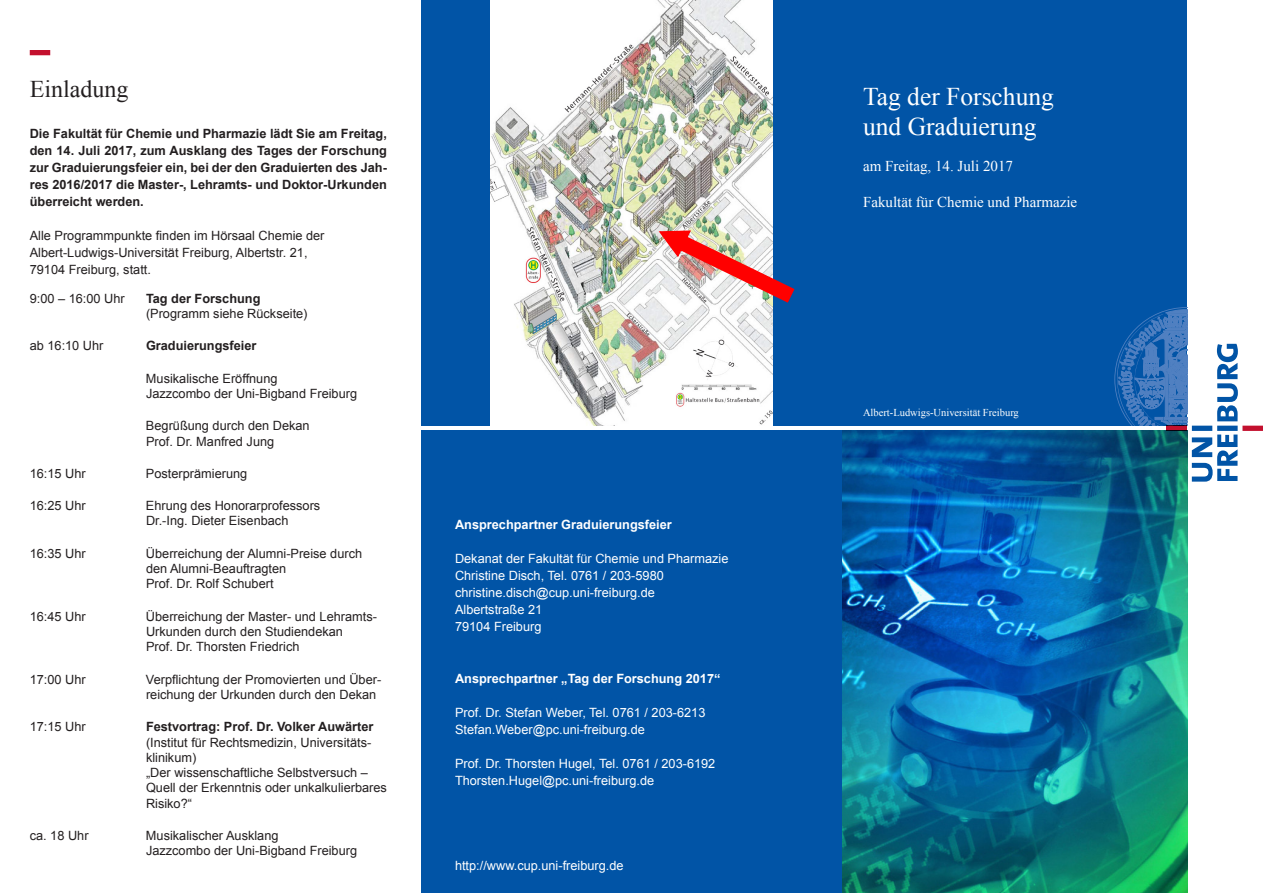
<style>
.page{position:relative;width:1263px;height:893px;background:#fff}
.page>*{position:absolute;margin:0;border:0;box-sizing:border-box;transform-origin:0 0}
.t1{font:25.5px "Times New Roman";color:#fff}
.t2{font:24px "Times New Roman";color:#231f20}
.t3{font:15px "Times New Roman";color:#fff}
.t4{font:12.75px/15.3px "Arial";color:#231f20}
.t5{font:12.75px "Arial";color:#fff}
.t6{font:700 12.75px/17px "Arial";color:#231f20;text-align:justify}
.t7{font:700 12.75px "Arial";color:#fff}
.t8{font:10.5px "Times New Roman";color:#fff}
.s1{font-weight:700}
</style>
<div class="page">
<img style="left:842px;top:431px;width:345px;height:462px">
<div style="left:914px;top:0;width:273px;height:426px;background:#0154a6"></div>
<svg style="left:1114px;top:307px;width:124px;height:175px"></svg>
<div style="left:1242px;top:426px;width:21px;height:5px;background:#c3102e"></div>
<div style="left:1166px;top:426px;width:21px;height:5px;background:#c3102e"></div>
<div style="left:421px;top:0;width:502px;height:426px;background:#0154a6"></div>
<div style="left:30px;top:50px;width:20px;height:5px;background:#c3102e"></div>
<div style="left:421px;top:431px;width:421px;height:462px;background:#0154a6"></div>
<img style="left:491px;top:0;width:281px;height:426px">
<img style="left:657px;top:229px;width:138px;height:75px">
<p class="t2" style="left:30px;top:73px;width:100px">Einladung</p>
<p class="t6" style="left:30px;top:126px;width:359px">Die Fakultät für Chemie und Pharmazie lädt Sie am Freitag, den 14. Juli 2017, zum Ausklang des Tages der Forschung zur Graduierungsfeier ein, bei der den Graduierten des Jah&shy;res 2016/2017 die Master-, Lehramts- und Doktor-Urkunden überreicht werden.</p>
<p class="t4" style="left:30px;top:227px;width:296px;line-height:17px">Alle Programmpunkte finden im Hörsaal Chemie der<br>Albert-Ludwigs-Universität Freiburg, Albertstr. 21,<br>79104 Freiburg, statt.</p>
<p class="t4" style="left:30px;top:291px;width:96px">9:00 – 16:00 Uhr</p>
<p class="t4" style="left:146px;top:291px;width:163px"><span class="s1">Tag der Forschung </span>(Programm siehe Rückseite)</p>
<p class="t4" style="left:30px;top:338px;width:75px">ab 16:10 Uhr</p>
<p class="t6" style="left:146px;top:338px;width:112px">Graduierungsfeier</p>
<p class="t4" style="left:146px;top:371px;width:213px">Musikalische Eröffnung<br>Jazzcombo der Uni-Bigband Freiburg</p>
<p class="t4" style="left:146px;top:418px;width:165px">Begrüßung durch den Dekan<br>Prof. Dr. Manfred Jung</p>
<p class="t4" style="left:30px;top:466px;width:57px">16:15 Uhr</p>
<p class="t4" style="left:146px;top:466px;width:103px">Posterprämierung</p>
<p class="t4" style="left:30px;top:498px;width:57px">16:25 Uhr</p>
<p class="t4" style="left:146px;top:498px;width:176px">Ehrung des Honorarprofessors<br>Dr.-Ing. Dieter Eisenbach</p>
<p class="t4" style="left:30px;top:546px;width:57px">16:35 Uhr</p>
<p class="t4" style="left:146px;top:546px;width:218px">Überreichung der Alumni-Preise durch den Alumni-Beauftragten<br>Prof. Dr. Rolf Schubert</p>
<p class="t4" style="left:30px;top:609px;width:57px">16:45 Uhr</p>
<p class="t4" style="left:146px;top:609px;width:233px">Überreichung der Master- und Lehramts-<br>Urkunden durch den Studiendekan<br>Prof. Dr. Thorsten Friedrich</p>
<p class="t4" style="left:30px;top:672px;width:57px">17:00 Uhr</p>
<p class="t4" style="left:146px;top:672px;width:237px">Verpflichtung der Promovierten und Über&shy;reichung der Urkunden durch den Dekan</p>
<p class="t4" style="left:30px;top:719px;width:57px">17:15 Uhr</p>
<p class="t4" style="left:146px;top:719px;width:242px"><span class="s1">Festvortrag: Prof. Dr. Volker Auwärter </span>(Institut für Rechtsmedizin, Universitäts&shy;klinikum)<br>„Der wissenschaftliche Selbstversuch –<br>Quell der Erkenntnis oder unkalkulierbares<br>Risiko?“</p>
<p class="t4" style="left:30px;top:828px;width:60px">ca. 18 Uhr</p>
<p class="t4" style="left:146px;top:828px;width:213px">Musikalischer Ausklang<br>Jazzcombo der Uni-Bigband Freiburg</p>
<p class="t7" style="left:455px;top:516px;width:218px">Ansprechpartner Graduierungsfeier</p>
<p class="t5" style="left:455px;top:551px;width:275px">Dekanat der Fakultät für Chemie und Pharmazie</p>
<p class="t5" style="left:455px;top:568px;width:210px">Christine Disch, Tel. 0761 / 203-5980</p>
<p class="t5" style="left:455px;top:585px;width:202px">christine.disch@cup.uni-freiburg.de</p>
<p class="t5" style="left:455px;top:602px;width:89px">Albertstraße 21</p>
<p class="t5" style="left:455px;top:619px;width:88px">79104 Freiburg</p>
<p class="t7" style="left:455px;top:669px;width:267px">Ansprechpartner „Tag der Forschung 2017“</p>
<p class="t5" style="left:455px;top:704px;width:252px">Prof. Dr. Stefan Weber, Tel. 0761 / 203-6213</p>
<p class="t5" style="left:455px;top:721px;width:191px">Stefan.Weber@pc.uni-freiburg.de</p>
<p class="t5" style="left:455px;top:755px;width:262px">Prof. Dr. Thorsten Hugel, Tel. 0761 / 203-6192</p>
<p class="t5" style="left:455px;top:772px;width:201px">Thorsten.Hugel@pc.uni-freiburg.de</p>
<p class="t5" style="left:455px;top:857px;width:170px">http://www.cup.uni-freiburg.de</p>
<p class="t1" style="left:863px;top:79px;width:192px">Tag der Forschung</p>
<p class="t1" style="left:863px;top:110px;width:175px">und Graduierung</p>
<p class="t3" style="left:863px;top:156px;width:151px">am Freitag, 14. Juli 2017</p>
<p class="t3" style="left:863px;top:192px;width:216px">Fakultät für Chemie und Pharmazie</p>
<p class="t8" style="left:863px;top:405px;width:157px">Albert-Ludwigs-Universität Freiburg</p>
</div>
